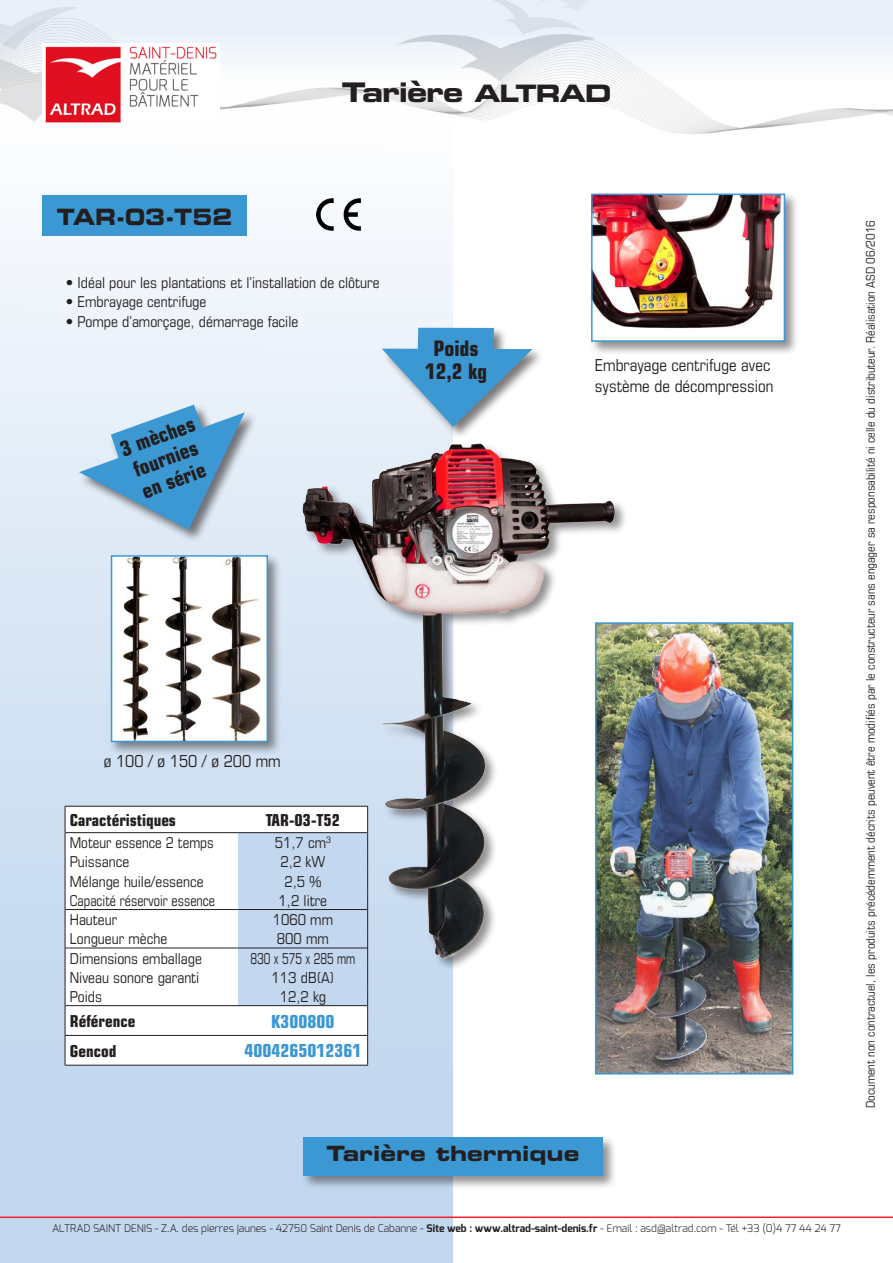
<style>
.page{position:relative;width:893px;height:1263px;background:#fff}
.page>*{position:absolute;margin:0;border:0;box-sizing:border-box;transform-origin:0 0}
.t1{font:27px "Eurostile Bold Extended Two";letter-spacing:-.04em;color:#231f20}
.t2{font:22.5px "Eurostile Bold Extended Two";color:#231f20;scale:.9 1}
.t3{font:700 condensed 21.45px "Eurostile";color:#231f20}
.t4{font:700 condensed 21px "Eurostile";color:#231f20}
.t5{font:21px "Eurostile Bold Extended Two";color:#231f20}
.t6{font:700 condensed 18px "Eurostile";color:#3b98d3}
.t7{font:condensed 16.5px/21px "Eurostile";color:#231f20}
.t8{font:700 condensed 16.5px "Eurostile";color:#231f20}
.t9{font:condensed 15px "Eurostile";color:#231f20}
.t10{font:condensed 15px "Eurostile";color:#231f20;scale:.9 1}
.t11{font:condensed 15px "Eurostile";color:#231f20;scale:.96 1}
.t12{font:condensed 15px "Eurostile";color:#231f20;scale:.8 1}
.t13{font:condensed 12px "Eurostile";color:#231f20}
.t14{font:300 10.5px "Exo";color:#231f20}
.s1{font-size:24px}
.s2{font-weight:700}
</style>
<div class="page">
<div style="left:0;top:57px;width:453px;height:1206px;background:linear-gradient(to bottom,#fafcfd,#b9d1eb)"></div>
<img style="left:0;top:0;width:893px;height:148px">
<img style="left:43px;top:44px;width:177px;height:82px">
<hr style="left:0;top:1216px;width:893px;height:2px;background:#ee1d23">
<img style="left:310px;top:194px;width:59px;height:44px">
<div style="left:589px;top:191px;width:210px;height:165px;background:#231f20;opacity:.5"></div>
<div style="left:592px;top:194px;width:192px;height:147px;background:#fff"></div>
<img style="left:594px;top:197px;width:188px;height:131px">
<div style="left:591px;top:194px;width:194px;height:148px;border:2px solid #3b98d3"></div>
<div style="left:109px;top:553px;width:173px;height:203px;background:#231f20;opacity:.5"></div>
<div style="left:112px;top:556px;width:155px;height:185px;background:#fff"></div>
<img style="left:122px;top:558px;width:139px;height:181px">
<div style="left:111px;top:555px;width:157px;height:187px;border:2px solid #3b98d3"></div>
<img style="left:291px;top:434px;width:332px;height:531px">
<svg style="left:65px;top:806px;width:303px;height:259px"></svg>
<hr style="left:65px;top:1065px;width:173px;height:1px;background:#231f20">
<hr style="left:238px;top:1065px;width:130px;height:1px;background:#231f20">
<hr style="left:65px;top:832px;width:173px;height:1px;background:#231f20">
<hr style="left:238px;top:832px;width:129px;height:1px;background:#231f20">
<hr style="left:65px;top:909px;width:173px;height:1px;background:#231f20">
<hr style="left:238px;top:909px;width:129px;height:1px;background:#231f20">
<hr style="left:65px;top:947px;width:173px;height:1px;background:#231f20">
<hr style="left:238px;top:947px;width:129px;height:1px;background:#231f20">
<hr style="left:65px;top:1005px;width:173px;height:1px;background:#231f20">
<hr style="left:238px;top:1005px;width:129px;height:1px;background:#231f20">
<div style="left:43px;top:196px;width:204px;height:40px;background:#3b98d3"></div>
<div style="left:78px;top:403px;width:180px;height:140px;background:#231f20;opacity:.6"></div>
<svg style="left:79px;top:405px;width:166px;height:125px;background:#88badc"></svg>
<div style="left:381px;top:325px;width:164px;height:115px;background:#231f20;opacity:.6"></div>
<svg style="left:382px;top:328px;width:150px;height:99px"></svg>
<div style="left:301px;top:1135px;width:316px;height:55px;background:#231f20;opacity:.5"></div>
<div style="left:303px;top:1137px;width:300px;height:39px;background:#3b98d3"></div>
<img style="left:598px;top:625px;width:192px;height:446px">
<div style="left:595px;top:622px;width:198px;height:452px;border:2px solid #3b98d3"></div>
<p class="t1" style="left:342px;top:73px;width:271px">Tarière <span class="s1">ALTRAD</span></p>
<p class="t2" style="left:57px;top:201px;width:197px">TAR-03-T52</p>
<p class="t9" style="left:66px;top:273px;width:315px">• Idéal pour les plantations et l’installation de clôture</p>
<p class="t9" style="left:66px;top:293px;width:142px">• Embrayage centrifuge</p>
<p class="t9" style="left:66px;top:312px;width:234px">• Pompe d’amorçage, démarrage facile</p>
<p class="t4" style="left:117px;top:438px;width:79px;rotate:-20deg">3 mèches</p>
<p class="t4" style="left:130px;top:458px;width:69px;rotate:-20deg">fournies</p>
<p class="t4" style="left:138px;top:480px;width:68px;rotate:-20deg">en série</p>
<p class="t3" style="left:434px;top:335px;width:46px">Poids</p>
<p class="t3" style="left:425px;top:358px;width:63px">12,2 kg</p>
<p class="t7" style="left:595px;top:355px;width:180px">Embrayage centrifuge avec système de décompression</p>
<p class="t7" style="left:104px;top:750px;width:179px">ø 100 / ø 150 / ø 200 mm</p>
<p class="t8" style="left:70px;top:810px;width:108px">Caractéristiques</p>
<p class="t8" style="left:266px;top:810px;width:76px">TAR-03-T52</p>
<p class="t11" style="left:70px;top:834px;width:151px">Moteur essence 2 temps</p>
<p class="t9" style="left:275px;top:834px;width:58px">51,7 cm<sup>3</sup></p>
<p class="t9" style="left:70px;top:853px;width:61px">Puissance</p>
<p class="t9" style="left:281px;top:853px;width:46px">2,2 kW</p>
<p class="t9" style="left:70px;top:872px;width:135px">Mélange huile/essence</p>
<p class="t9" style="left:284px;top:872px;width:38px">2,5 %</p>
<p class="t10" style="left:70px;top:891px;width:163px">Capacité réservoir essence</p>
<p class="t9" style="left:279px;top:891px;width:50px">1,2 litre</p>
<p class="t9" style="left:70px;top:911px;width:49px">Hauteur</p>
<p class="t9" style="left:273px;top:911px;width:62px">1060 mm</p>
<p class="t9" style="left:70px;top:930px;width:99px">Longueur mèche</p>
<p class="t9" style="left:277px;top:930px;width:53px">800 mm</p>
<p class="t9" style="left:70px;top:949px;width:134px">Dimensions emballage</p>
<p class="t12" style="left:251px;top:949px;width:132px">830 x 575 x 285 mm</p>
<p class="t9" style="left:70px;top:968px;width:131px">Niveau sonore garanti</p>
<p class="t9" style="left:272px;top:968px;width:64px">113 dB(A)</p>
<p class="t9" style="left:70px;top:987px;width:34px">Poids</p>
<p class="t9" style="left:280px;top:987px;width:48px">12,2 kg</p>
<p class="t8" style="left:70px;top:1011px;width:67px">Référence</p>
<p class="t6" style="left:271px;top:1010px;width:65px">K300800</p>
<p class="t8" style="left:70px;top:1041px;width:48px">Gencod</p>
<p class="t6" style="left:244px;top:1040px;width:118px">4004265012361</p>
<p class="t5" style="left:326px;top:1139px;width:254px">Tarière thermique</p>
<p class="t14" style="left:52px;top:1222px;width:790px">ALTRAD SAINT DENIS - Z.A. des pierres jaunes - 42750 Saint Denis de Cabanne - <span class="s2">Site web : www.altrad-saint-denis.fr</span> - Email : asd@altrad.com - Tél +33 (0)4 77 44 24 77</p>
<p class="t13" style="left:863px;top:1108px;width:889px;rotate:-90deg">Document non contractuel, les produits précédemment décrits peuvent être modifiés par le constructeur sans engager sa responsabilité ni celle du distributeur. Réalisation ASD 06/2016</p>
</div>
